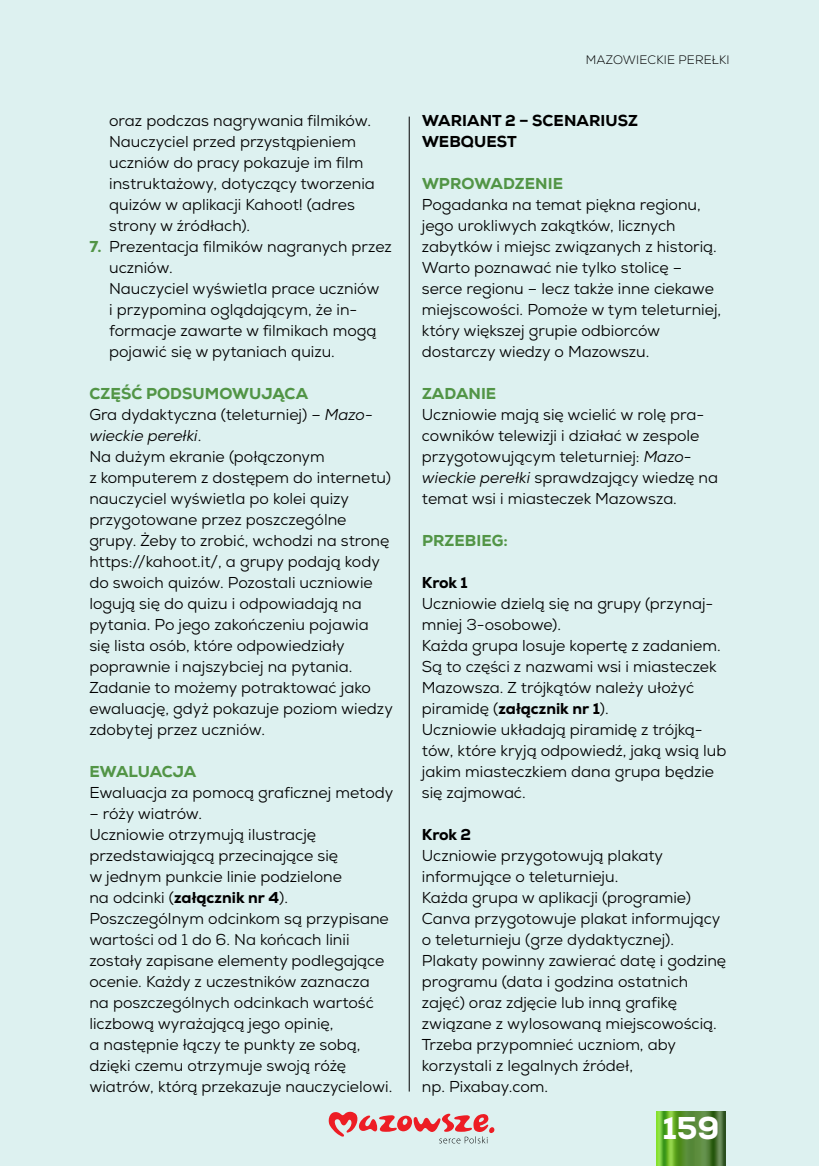
<style>
.page{position:relative;width:819px;height:1166px;background:#ddf1f0}
.page>*{position:absolute;margin:0;border:0;box-sizing:border-box;transform-origin:0 0}
.t1{font:800 31.5px "Nexa";color:#fff}
.t2{font:15.75px/21px "Nexa";color:#000}
.t3{font:800 15.75px/21px "Nexa";letter-spacing:.005em;color:#000}
.t4{font:800 15.75px "Nexa";letter-spacing:.005em;color:#529546}
.t5{font:800 15.75px "Nexa";letter-spacing:-.015em;color:#529546}
.t6{font:300 12.25px "Nexa";letter-spacing:.015em;color:#000}
.s1{font-weight:800;color:#529546}
.s2{font-style:italic}
.s3{font-weight:800}
</style>
<div class="page">
<img style="left:656px;top:1111px;width:69px;height:55px">
<hr style="left:409px;top:117px;width:1px;height:974px;background:#000">
<svg style="left:329px;top:1112px;width:165px;height:31px"></svg>
<p class="t2" style="left:109px;top:110px;width:267px">oraz podczas nagrywania filmików.<br>Nauczyciel przed przystąpieniem uczniów do pracy pokazuje im film instruktażowy, dotyczący tworzenia quizów w aplikacji Kahoot! (adres strony w źródłach).</p>
<p class="t2" style="left:109px;top:236px;width:284px;text-indent:-20px"><span class="s1">7.</span> Prezentacja filmików nagranych przez uczniów.<br>Nauczyciel wyświetla prace uczniów<br>i przypomina oglądającym, że in&shy;formacje zawarte w filmikach mogą pojawić się w pytaniach quizu.</p>
<p class="t2" style="left:89px;top:383px;width:305px"><span class="s1">CZĘŚĆ PODSUMOWUJĄCA<br></span>Gra dydaktyczna (teleturniej) – <span class="s2">Mazo&shy;wieckie perełki</span>.<br>Na dużym ekranie (połączonym<br>z komputerem z dostępem do internetu) nauczyciel wyświetla po kolei quizy przygotowane przez poszczególne grupy. Żeby to zrobić, wchodzi na stronę https://kahoot.it/, a grupy podają kody do swoich quizów. Pozostali uczniowie logują się do quizu i odpowiadają na pytania. Po jego zakończeniu pojawia się lista osób, które odpowiedziały poprawnie i najszybciej na pytania.<br>Zadanie to możemy potraktować jako ewaluację, gdyż pokazuje poziom wiedzy zdobytej przez uczniów.</p>
<p class="t5" style="left:89px;top:761px;width:108px">EWALUACJA</p>
<p class="t2" style="left:89px;top:782px;width:305px">Ewaluacja za pomocą graficznej metody</p>
<p class="t2" style="left:89px;top:803px;width:304px">– róży wiatrów.<br>Uczniowie otrzymują ilustrację przedstawiającą przecinające się<br>w jednym punkcie linie podzielone<br>na odcinki (<span class="s3">załącznik nr 4</span>).<br>Poszczególnym odcinkom są przypisane wartości od 1 do 6. Na końcach linii zostały zapisane elementy podlegające ocenie. Każdy z uczestników zaznacza na poszczególnych odcinkach wartość liczbową wyrażającą jego opinię,<br>a następnie łączy te punkty ze sobą, dzięki czemu otrzymuje swoją różę wiatrów, którą przekazuje nauczycielowi.</p>
<p class="t6" style="left:585px;top:52px;width:145px">MAZOWIECKIE PEREŁKI</p>
<p class="t3" style="left:422px;top:110px;width:217px">WARIANT 2 – SCENARIUSZ<br>WEBQUEST</p>
<p class="t4" style="left:422px;top:173px;width:142px">WPROWADZENIE</p>
<p class="t2" style="left:422px;top:194px;width:301px">Pogadanka na temat piękna regionu, jego urokliwych zakątków, licznych zabytków i miejsc związanych z historią.<br>Warto poznawać nie tylko stolicę – serce regionu – lecz także inne ciekawe miejscowości. Pomoże w tym teleturniej, który większej grupie odbiorców dostarczy wiedzy o Mazowszu.</p>
<p class="t4" style="left:422px;top:383px;width:76px">ZADANIE</p>
<p class="t2" style="left:422px;top:404px;width:298px">Uczniowie mają się wcielić w rolę pra&shy;cowników telewizji i działać w zespole przygotowującym teleturniej: <span class="s2">Mazo&shy;wieckie perełki</span> sprawdzający wiedzę na temat wsi i miasteczek Mazowsza.</p>
<p class="t4" style="left:422px;top:530px;width:87px">PRZEBIEG:</p>
<p class="t3" style="left:422px;top:572px;width:47px">Krok 1</p>
<p class="t2" style="left:422px;top:593px;width:306px">Uczniowie dzielą się na grupy (przynaj&shy;mniej 3-osobowe).<br>Każda grupa losuje kopertę z zadaniem.<br>Są to części z nazwami wsi i miasteczek Mazowsza. Z trójkątów należy ułożyć piramidę (<span class="s3">załącznik nr 1</span>).<br>Uczniowie układają piramidę z trójką&shy;tów, które kryją odpowiedź, jaką wsią lub jakim miasteczkiem dana grupa będzie się zajmować.</p>
<p class="t3" style="left:422px;top:824px;width:51px">Krok 2</p>
<p class="t2" style="left:422px;top:845px;width:306px">Uczniowie przygotowują plakaty informujące o teleturnieju.<br>Każda grupa w aplikacji (programie)<br>Canva przygotowuje plakat informujący o teleturnieju (grze dydaktycznej).<br>Plakaty powinny zawierać datę i godzinę programu (data i godzina ostatnich zajęć) oraz zdjęcie lub inną grafikę związane z wylosowaną miejscowością.<br>Trzeba przypomnieć uczniom, aby korzystali z legalnych źródeł,<br>np. Pixabay.com.</p>
<h1 class="t1" style="left:662px;top:1108px;width:59px">159</h1>
</div>
